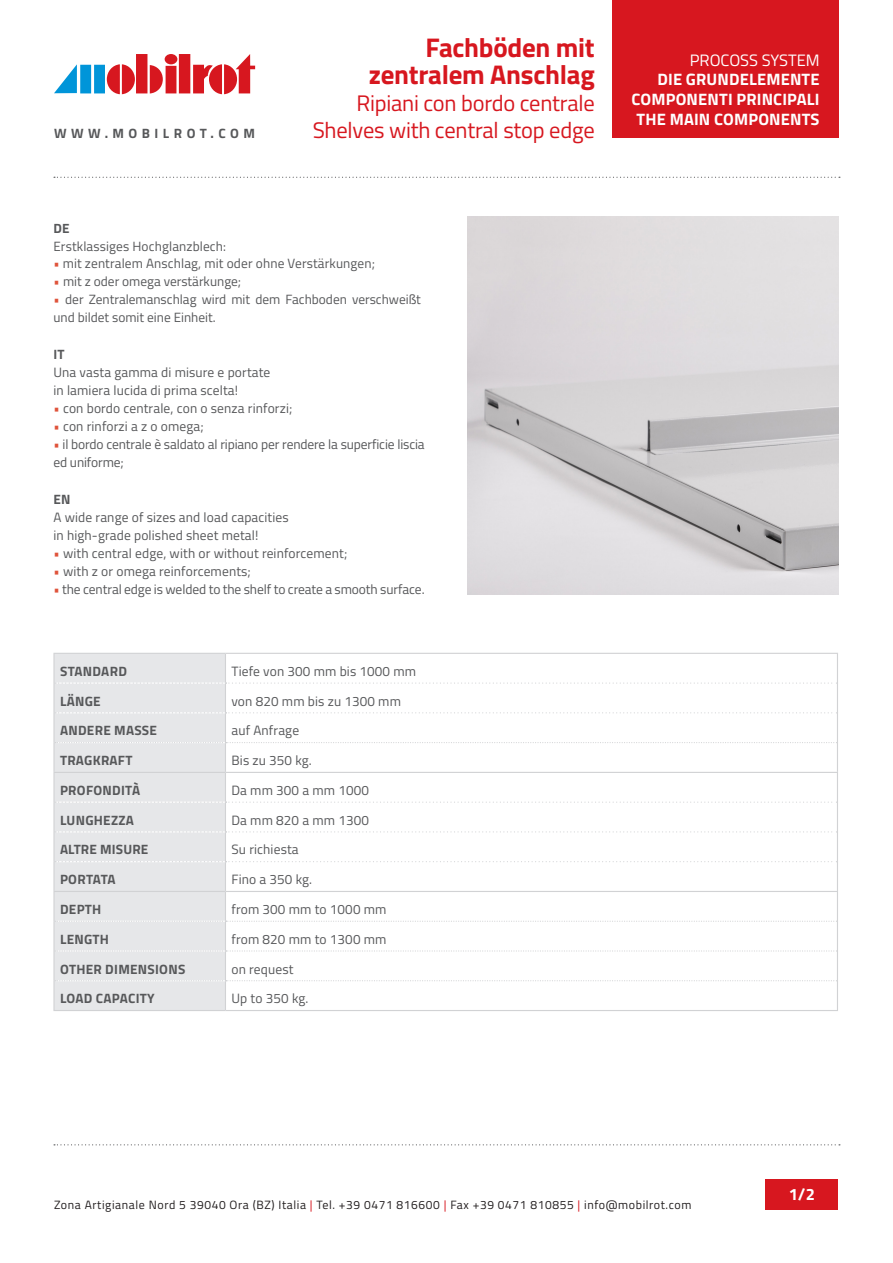
<style>
.page{position:relative;width:893px;height:1263px;background:#fff}
.page>*{position:absolute;margin:0;border:0;box-sizing:border-box;transform-origin:0 0}
.t1{font:700 27px/27px "Titillium Web";letter-spacing:-.01em;color:#d7171f;text-align:right}
.t2{font:22.5px/27px "Titillium Web";letter-spacing:-.01em;color:#d7171f;text-align:right}
.t3{font:700 16.5px/19.8px "Titillium Web";letter-spacing:.01em;color:#fff;text-align:right}
.t4{font:16.5px "Titillium Web";color:#fff}
.t5{font:13.5px "Titillium Web";letter-spacing:.01em;color:#57585a}
.t6{font:700 13.5px "Titillium Web";letter-spacing:.02em;color:#57585a}
.t7{font:13.5px/18px "Titillium Web";letter-spacing:-.01em;color:#57585a}
.t8{font:700 13.5px "Titillium Web";letter-spacing:.33em;color:#57585a}
.t9{font:700 13.5px "Titillium Web";color:#57585a}
.t10{font:13.35px/17.9px "Titillium Web";color:#57585a}
.t11{font:700 13.35px "Titillium Web";color:#57585a}
.t12{font:12px "Titillium Web";letter-spacing:.05em;color:#231f20}
.s1{color:#df533a}
.s2{font-size:13.35px}
.s3{color:#d7171f}
</style>
<div class="page">
<svg style="left:54px;top:177px;width:786px;height:1px"></svg>
<svg style="left:54px;top:1144px;width:786px;height:1px"></svg>
<svg style="left:54px;top:54px;width:201px;height:40px"></svg>
<div style="left:612px;top:0;width:227px;height:138px;background:#d7171f"></div>
<div style="left:765px;top:1179px;width:73px;height:30px;background:#d7171f"></div>
<img style="left:468px;top:216px;width:371px;height:378px">
<hr style="left:53px;top:653px;width:172px;height:1px;background:#d1d2d4">
<hr style="left:53px;top:654px;width:2px;height:29px;background:#d1d2d4">
<hr style="left:225px;top:653px;width:613px;height:1px;background:#d1d2d4">
<hr style="left:53px;top:683px;width:2px;height:30px;background:#d1d2d4">
<hr style="left:53px;top:713px;width:2px;height:30px;background:#d1d2d4">
<hr style="left:53px;top:743px;width:2px;height:29px;background:#d1d2d4">
<hr style="left:53px;top:772px;width:172px;height:1px;background:#d1d2d4">
<hr style="left:53px;top:773px;width:2px;height:29px;background:#d1d2d4">
<hr style="left:53px;top:802px;width:2px;height:30px;background:#d1d2d4">
<hr style="left:53px;top:832px;width:2px;height:30px;background:#d1d2d4">
<hr style="left:53px;top:862px;width:2px;height:29px;background:#d1d2d4">
<hr style="left:53px;top:892px;width:2px;height:29px;background:#d1d2d4">
<hr style="left:53px;top:921px;width:2px;height:30px;background:#d1d2d4">
<hr style="left:53px;top:951px;width:2px;height:30px;background:#d1d2d4">
<hr style="left:53px;top:981px;width:2px;height:29px;background:#d1d2d4">
<hr style="left:53px;top:1010px;width:172px;height:1px;background:#d1d2d4">
<hr style="left:225px;top:1010px;width:613px;height:1px;background:#d1d2d4">
<hr style="left:53px;top:891px;width:172px;height:1px;background:#d1d2d4">
<svg style="left:55px;top:654px;width:783px;height:356px"></svg>
<p class="t8" style="left:54px;top:123px;width:203px">WWW.MOBILROT.COM</p>
<h1 class="t1" style="left:369px;top:33px;width:228px">Fachböden mit zentralem Anschlag</h1>
<h2 class="t2" style="left:313px;top:89px;width:284px">Ripiani con bordo centrale<br>Shelves with central stop edge</h2>
<p class="t11" style="left:53px;top:218px;width:18px">DE</p>
<p class="t10" style="left:53px;top:236px;width:174px">Erstklassiges Hochglanzblech:</p>
<p class="t10" style="left:53px;top:254px;width:323px"><span class="s1">•</span> mit zentralem Anschlag, mit oder ohne Verstärkungen;</p>
<p class="t10" style="left:53px;top:272px;width:189px"><span class="s1">•</span> mit z oder omega verstärkunge;</p>
<p class="t10" style="left:53px;top:290px;width:369px"><span class="s1">•</span> der Zentralemanschlag wird mit dem Fachboden verschweißt und bildet somit eine Einheit.</p>
<p class="t6" style="left:53px;top:344px;width:13px">IT</p>
<p class="t5" style="left:53px;top:362px;width:219px">Una vasta gamma di misure e portate</p>
<p class="t5" style="left:53px;top:380px;width:186px">in lamiera lucida di prima scelta!</p>
<p class="t5" style="left:53px;top:398px;width:240px"><span class="s1">•</span> con bordo centrale, con o senza rinforzi<span class="s2">;</span></p>
<p class="t5" style="left:53px;top:416px;width:152px"><span class="s1">•</span> con rinforzi a z o omega<span class="s2">;</span></p>
<p class="t7" style="left:53px;top:435px;width:373px"><span class="s1">•</span> il bordo centrale è saldato al ripiano per rendere la superficie liscia ed uniforme<span class="s2">;</span></p>
<p class="t6" style="left:53px;top:489px;width:18px">EN</p>
<p class="t5" style="left:53px;top:508px;width:237px">A wide range of sizes and load capacities</p>
<p class="t5" style="left:53px;top:526px;width:206px">in high-grade polished sheet metal!</p>
<p class="t5" style="left:53px;top:544px;width:295px"><span class="s1">•</span> with central edge, with or without reinforcement<span class="s2">;</span></p>
<p class="t5" style="left:53px;top:562px;width:199px"><span class="s1">•</span> with z or omega reinforcements<span class="s2">;</span></p>
<p class="t5" style="left:53px;top:580px;width:373px"><span class="s1">•</span> the central edge is welded to the shelf to create a smooth surface.</p>
<p class="t6" style="left:60px;top:661px;width:68px">STANDARD</p>
<p class="t5" style="left:231px;top:661px;width:186px">Tiefe von 300 mm bis 1000 mm</p>
<p class="t6" style="left:60px;top:690px;width:42px">LÄNGE</p>
<p class="t5" style="left:231px;top:691px;width:171px">von 820 mm bis zu 1300 mm</p>
<p class="t6" style="left:60px;top:720px;width:99px">ANDERE MASSE</p>
<p class="t5" style="left:231px;top:721px;width:69px">auf Anfrage</p>
<p class="t6" style="left:60px;top:750px;width:74px">TRAGKRAFT</p>
<p class="t5" style="left:231px;top:750px;width:82px">Bis zu 350 kg.</p>
<p class="t6" style="left:60px;top:780px;width:82px">PROFONDITÀ</p>
<p class="t5" style="left:231px;top:780px;width:139px">Da mm 300 a mm 1000</p>
<p class="t6" style="left:60px;top:810px;width:76px">LUNGHEZZA</p>
<p class="t5" style="left:231px;top:810px;width:139px">Da mm 820 a mm 1300</p>
<p class="t6" style="left:60px;top:839px;width:90px">ALTRE MISURE</p>
<p class="t5" style="left:231px;top:840px;width:69px">Su richiesta</p>
<p class="t9" style="left:60px;top:869px;width:57px">PORTATA</p>
<p class="t5" style="left:231px;top:870px;width:82px">Fino a 350 kg.</p>
<p class="t6" style="left:60px;top:899px;width:43px">DEPTH</p>
<p class="t5" style="left:231px;top:899px;width:157px">from 300 mm to 1000 mm</p>
<p class="t6" style="left:60px;top:929px;width:51px">LENGTH</p>
<p class="t5" style="left:231px;top:929px;width:157px">from 820 mm to 1300 mm</p>
<p class="t6" style="left:60px;top:958px;width:127px">OTHER DIMENSIONS</p>
<p class="t5" style="left:231px;top:959px;width:64px">on request</p>
<p class="t6" style="left:60px;top:988px;width:96px">LOAD CAPACITY</p>
<p class="t5" style="left:231px;top:989px;width:79px">Up to 350 kg.</p>
<p class="t4" style="left:690px;top:48px;width:131px">PROCOSS SYSTEM</p>
<p class="t3" style="left:632px;top:69px;width:190px">DIE GRUNDELEMENTE<br>COMPONENTI PRINCIPALI<br>THE MAIN COMPONENTS</p>
<p class="t12" style="left:54px;top:1196px;width:639px">Zona Artigianale Nord 5 39040 Ora (BZ) Italia <span class="s3">|</span> Tel. +39 0471 816600 <span class="s3">|</span> Fax +39 0471 810855 <span class="s3">|</span> info@mobilrot.com</p>
<p class="t3" style="left:789px;top:1184px;width:28px">1/2</p>
</div>
